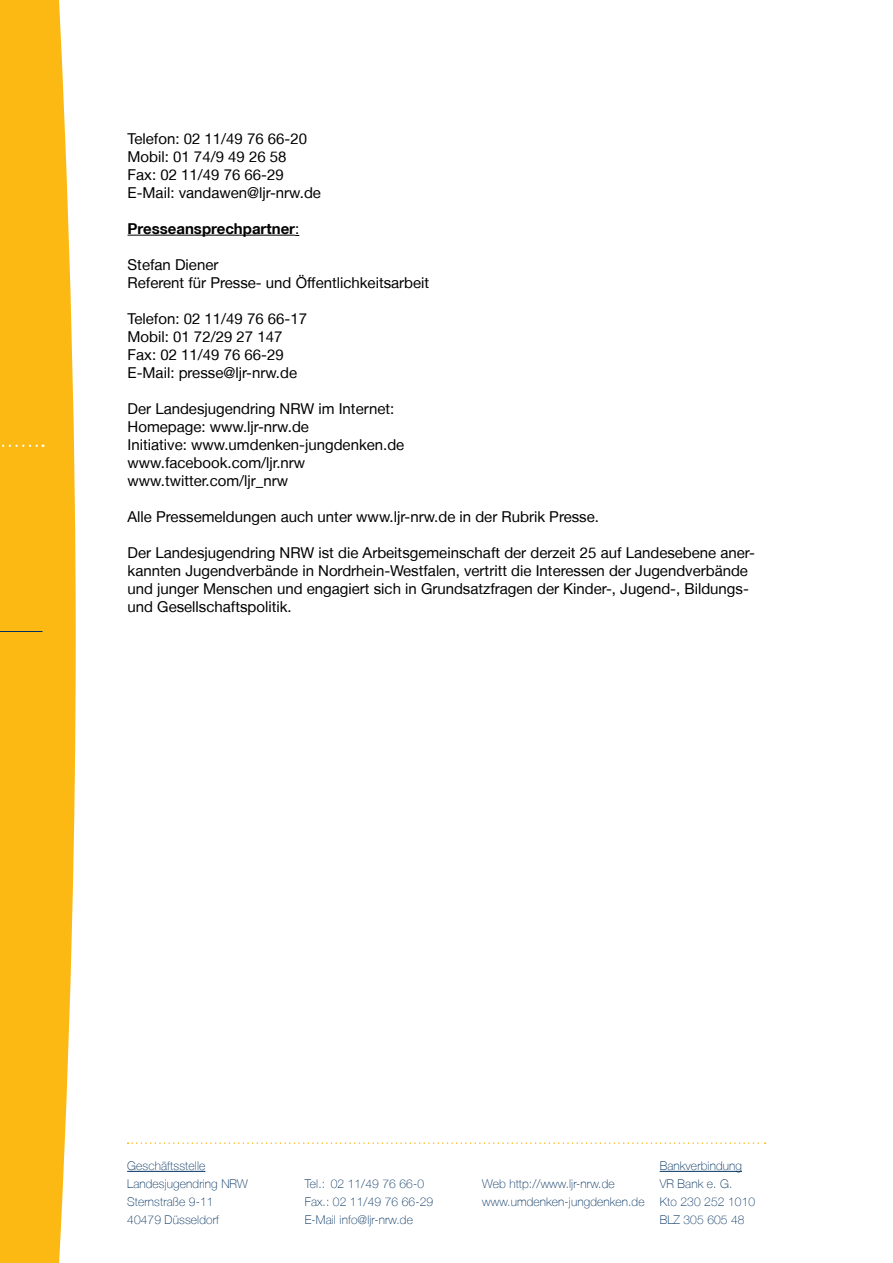
<style>
.page{position:relative;width:893px;height:1263px;background:#fff}
.page>*{position:absolute;margin:0;border:0;box-sizing:border-box;transform-origin:0 0}
.t1{font:15px/18px "Helvetica Neue LT";color:#000}
.t2{font:700 15px "Helvetica Neue LT";color:#000}
.t3{font:100 12px/18px "Helvetica Neue LT";letter-spacing:.01em;color:#00305f}
.s1{font-weight:400}
</style>
<div class="page">
<div style="left:0;top:0;width:108px;height:1263px;background:#fdb913"></div>
<svg style="left:59px;top:0;width:49px;height:1263px;fill:#fff"></svg>
<hr style="left:127px;top:1171px;width:78px;height:1px;background:#00305f">
<hr style="left:660px;top:1171px;width:82px;height:1px;background:#00305f">
<svg style="left:128px;top:1142px;width:638px;height:2px"></svg>
<svg style="left:2px;top:445px;width:41px;height:2px"></svg>
<hr style="left:0;top:631px;width:43px;height:1px;background:#00305d">
<hr style="left:128px;top:235px;width:167px;height:1px;background:#000">
<p class="t1" style="left:128px;top:129px;width:195px">Telefon: 02 11/49 76 66-20<br>Mobil: 01 74/9 49 26 58<br>Fax: 02 11/49 76 66-29<br>E-Mail: vandawen@ljr-nrw.de</p>
<p class="t2" style="left:128px;top:219px;width:173px">Presseansprechpartner<span class="s1">:</span></p>
<p class="t1" style="left:128px;top:255px;width:303px">Stefan Diener<br>Referent für Presse- und Öffentlichkeitsarbeit</p>
<p class="t1" style="left:128px;top:309px;width:181px">Telefon: 02 11/49 76 66-17<br>Mobil: 01 72/29 27 147<br>Fax: 02 11/49 76 66-29<br>E-Mail: presse@ljr-nrw.de</p>
<p class="t1" style="left:128px;top:399px;width:278px">Der Landesjugendring NRW im Internet:<br>Homepage: www.ljr-nrw.de<br>Initiative: www.umdenken-jungdenken.de www.facebook.com/ljr.nrw www.twitter.com/ljr_nrw</p>
<p class="t1" style="left:128px;top:507px;width:473px">Alle Pressemeldungen auch unter www.ljr-nrw.de in der Rubrik Presse.</p>
<p class="t1" style="left:128px;top:543px;width:629px">Der Landesjugendring NRW ist die Arbeitsgemeinschaft der derzeit 25 auf Landesebene aner&shy;kannten Jugendverbände in Nordrhein-Westfalen, vertritt die Interessen der Jugendverbände und junger Menschen und engagiert sich in Grundsatzfragen der Kinder-, Jugend-, Bildungs&shy;und Gesellschaftspolitik.</p>
<p class="t3" style="left:127px;top:1157px;width:122px">Geschäftsstelle<br>Landesjugendring NRW<br>Sternstraße 9-11<br>40479 Düsseldorf</p>
<p class="t3" style="left:305px;top:1175px;width:130px">Tel.: 02 11/49 76 66-0<br>Fax.: 02 11/49 76 66-29<br>E-Mail info@ljr-nrw.de</p>
<p class="t3" style="left:482px;top:1175px;width:164px">Web http://www.ljr-nrw.de www.umdenken-jungdenken.de</p>
<p class="t3" style="left:660px;top:1157px;width:97px">Bankverbindung<br>VR Bank e. G.<br>Kto 230 252 1010<br>BLZ 305 605 48</p>
</div>
